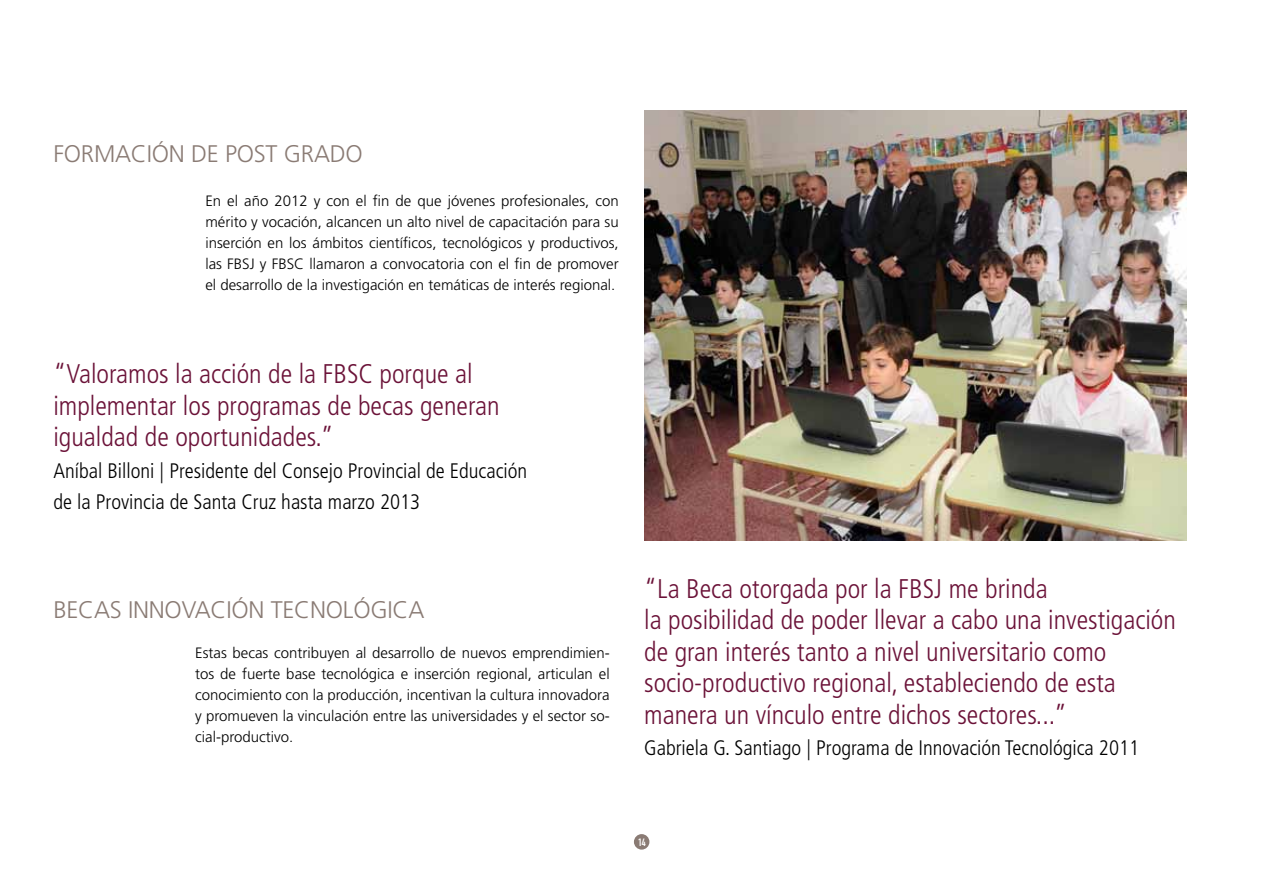
<style>
.page{position:relative;width:1263px;height:893px;background:#fff}
.page>*{position:absolute;margin:0;border:0;box-sizing:border-box;transform-origin:0 0}
.t1{font:300 condensed 27px/31.5px "Frutiger";color:#6b1238}
.t2{font:300 24px "Frutiger";letter-spacing:-.01em;color:#8a7b74}
.t3{font:300 condensed 21px/31.5px "Frutiger";color:#000}
.t4{font:300 15px/21px "Frutiger LT Std";color:#000;text-align:justify}
.t5{font:10.5px "DIN Engschrift";color:#fff}
</style>
<div class="page">
<div style="left:634px;top:834px;width:15px;height:16px;background:#8a7b74;border-radius:50%"></div>
<img style="left:644px;top:111px;width:542px;height:429px">
<h2 class="t2" style="left:53px;top:140px;width:198px">FORMACIÓN DE POST</h2>
<h2 class="t2" style="left:284px;top:140px;width:33px">GRADO</h2>
<p class="t4" style="left:205px;top:190px;width:415px">En el año 2012 y con el fin de que jóvenes profesionales, con mérito y vocación, alcancen un alto nivel de capacitación para su inserción en los ámbitos científicos, tecnológicos y productivos, las FBSJ y FBSC llamaron a convocatoria con el fin de promover el desarrollo de la investigación en temáticas de interés regional.</p>
<h1 class="t1" style="left:53px;top:358px;width:448px">“Valoramos la acción de la FBSC porque al implementar los programas de becas generan igualdad de oportunidades.”</h1>
<h3 class="t3" style="left:53px;top:455px;width:475px">Aníbal Billoni | Presidente del Consejo Provincial de Educación de la Provincia de Santa Cruz hasta marzo 2013</h3>
<h2 class="t2" style="left:53px;top:596px;width:28px">BECAS</h2>
<h2 class="t2" style="left:128px;top:596px;width:14px">INNOVACI</h2>
<h2 class="t2" style="left:231px;top:596px;width:54px">ÓN TECNOL</h2>
<h2 class="t2" style="left:353px;top:596px;width:47px">ÓGICA</h2>
<p class="t4" style="left:195px;top:642px;width:416px">Estas becas contribuyen al desarrollo de nuevos emprendimien&shy;tos de fuerte base tecnológica e inserción regional, articulan el conocimiento con la producción, incentivan la cultura innovadora y promueven la vinculación entre las universidades y el sector so&shy;cial-productivo.</p>
<p class="t1" style="left:644px;top:573px;width:533px">“La Beca otorgada por la FBSJ me brinda<br>la posibilidad de poder llevar a cabo una investigación de gran interés tanto a nivel universitario como socio-productivo regional, estableciendo de esta manera un vínculo entre dichos sectores...”</p>
<h3 class="t3" style="left:644px;top:732px;width:496px">Gabriela G. Santiago | Programa de Innovación Tecnológica 2011</h3>
<p class="t5" style="left:638px;top:836px;width:9px">14</p>
</div>
